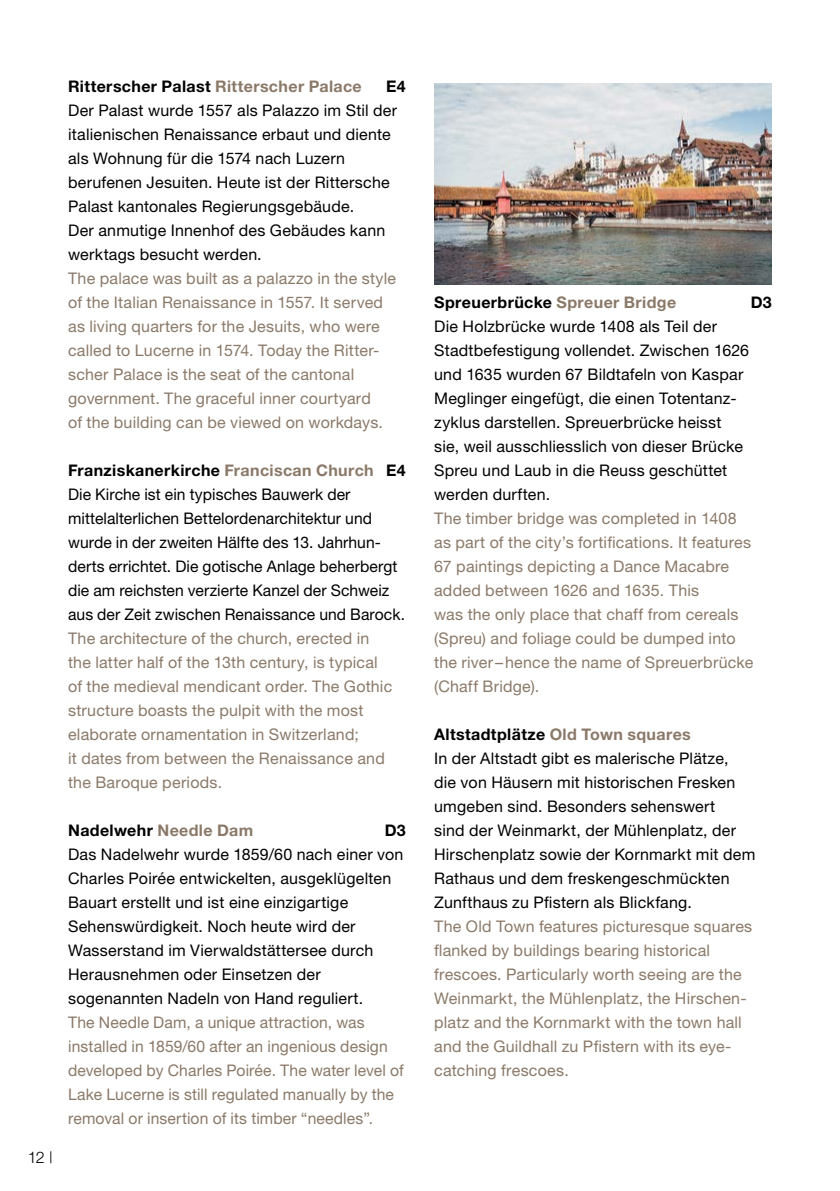
<style>
.page{position:relative;width:840px;height:1191px;background:#fff}
.page>*{position:absolute;margin:0;border:0;box-sizing:border-box;transform-origin:0 0}
.t1{font:16px/24px "Helvetica Neue";letter-spacing:.01em;color:#000}
.t2{font:16px/24px "Helvetica Neue";letter-spacing:.01em;color:#8a7968}
.t3{font:700 16px "Helvetica Neue";letter-spacing:.025em;color:#000}
.t4{font:300 16px "Helvetica Neue";color:#000}
.s1{color:#8a7968}
.s2{font-weight:700}
.s3{font-weight:700;color:#8a7968}
</style>
<div class="page">
<img style="left:434px;top:83px;width:337px;height:201px">
<p class="t4" style="left:28px;top:1147px;width:26px">12 |</p>
<p class="t3" style="left:68px;top:76px;width:295px">Ritterscher Palast <span class="s1">Ritterscher Palace</span></p>
<p class="t3" style="left:386px;top:76px;width:21px">E4</p>
<p class="t1" style="left:68px;top:98px;width:330px">Der Palast wurde 1557 als Palazzo im Stil der italienischen Renaissance erbaut und diente als Wohnung für die 1574 nach Luzern berufenen Jesuiten. Heute ist der Rittersche Palast kantonales Regierungsgebäude.<br>Der anmutige Innenhof des Gebäudes kann werktags besucht werden.</p>
<p class="t2" style="left:68px;top:266px;width:329px">The palace was built as a palazzo in the style of the Italian Renaissance in 1557. It served as living quarters for the Jesuits, who were called to Lucerne in 1574. Today the Ritter&shy;scher Palace is the seat of the cantonal government. The graceful inner courtyard<br>of the building can be viewed on workdays.</p>
<p class="t1" style="left:68px;top:458px;width:339px"><span class="s2">Franziskanerkirche</span> <span class="s3">Franciscan Church</span> <span class="s2">E4<br></span>Die Kirche ist ein typisches Bauwerk der mittelalterlichen Bettelordenarchitektur und wurde in der zweiten Hälfte des 13. Jahrhun&shy;derts errichtet. Die gotische Anlage beherbergt die am reichsten verzierte Kanzel der Schweiz aus der Zeit zwischen Renaissance und Barock.</p>
<p class="t2" style="left:68px;top:626px;width:325px">The architecture of the church, erected in the latter half of the 13th century, is typical of the medieval mendicant order. The Gothic structure boasts the pulpit with the most elaborate ornamentation in Switzerland;<br>it dates from between the Renaissance and the Baroque periods.</p>
<p class="t3" style="left:68px;top:820px;width:187px">Nadelwehr <span class="s1">Needle Dam</span></p>
<p class="t3" style="left:384px;top:820px;width:23px">D3</p>
<p class="t1" style="left:68px;top:842px;width:336px">Das Nadelwehr wurde 1859/60 nach einer von Charles Poirée entwickelten, ausgeklügelten Bauart erstellt und ist eine einzigartige Sehenswürdigkeit. Noch heute wird der Wasserstand im Vierwaldstättersee durch Herausnehmen oder Einsetzen der sogenannten Nadeln von Hand reguliert.</p>
<p class="t2" style="left:68px;top:1010px;width:337px">The Needle Dam, a unique attraction, was installed in 1859/60 after an ingenious design developed by Charles Poirée. The water level of Lake Lucerne is still regulated manually by the removal or insertion of its timber “needles”.</p>
<p class="t3" style="left:434px;top:292px;width:243px">Spreuerbrücke <span class="s1">Spreuer Bridge</span></p>
<p class="t3" style="left:750px;top:292px;width:23px">D3</p>
<p class="t1" style="left:434px;top:314px;width:316px">Die Holzbrücke wurde 1408 als Teil der Stadtbefestigung vollendet. Zwischen 1626 und 1635 wurden 67 Bildtafeln von Kaspar Meglinger eingefügt, die einen Totentanz&shy;zyklus darstellen. Spreuerbrücke heisst sie, weil ausschliesslich von dieser Brücke Spreu und Laub in die Reuss geschüttet werden durften.</p>
<p class="t2" style="left:434px;top:506px;width:320px">The timber bridge was completed in 1408 as part of the city’s fortifications. It features 67 paintings depicting a Dance Macabre added between 1626 and 1635. This<br>was the only place that chaff from cereals (Spreu) and foliage could be dumped into the river–hence the name of Spreuerbrücke (Chaff Bridge).</p>
<p class="t1" style="left:434px;top:722px;width:322px"><span class="s2">Altstadtplätze</span> <span class="s3">Old Town squares<br></span>In der Altstadt gibt es malerische Plätze,<br>die von Häusern mit historischen Fresken umgeben sind. Besonders sehenswert<br>sind der Weinmarkt, der Mühlenplatz, der Hirschenplatz sowie der Kornmarkt mit dem Rathaus und dem freskengeschmückten Zunfthaus zu Pfistern als Blickfang.</p>
<p class="t2" style="left:434px;top:914px;width:319px">The Old Town features picturesque squares flanked by buildings bearing historical frescoes. Particularly worth seeing are the Weinmarkt, the Mühlenplatz, the Hirschen&shy;platz and the Kornmarkt with the town hall and the Guildhall zu Pfistern with its eye&shy;catching frescoes.</p>
</div>
